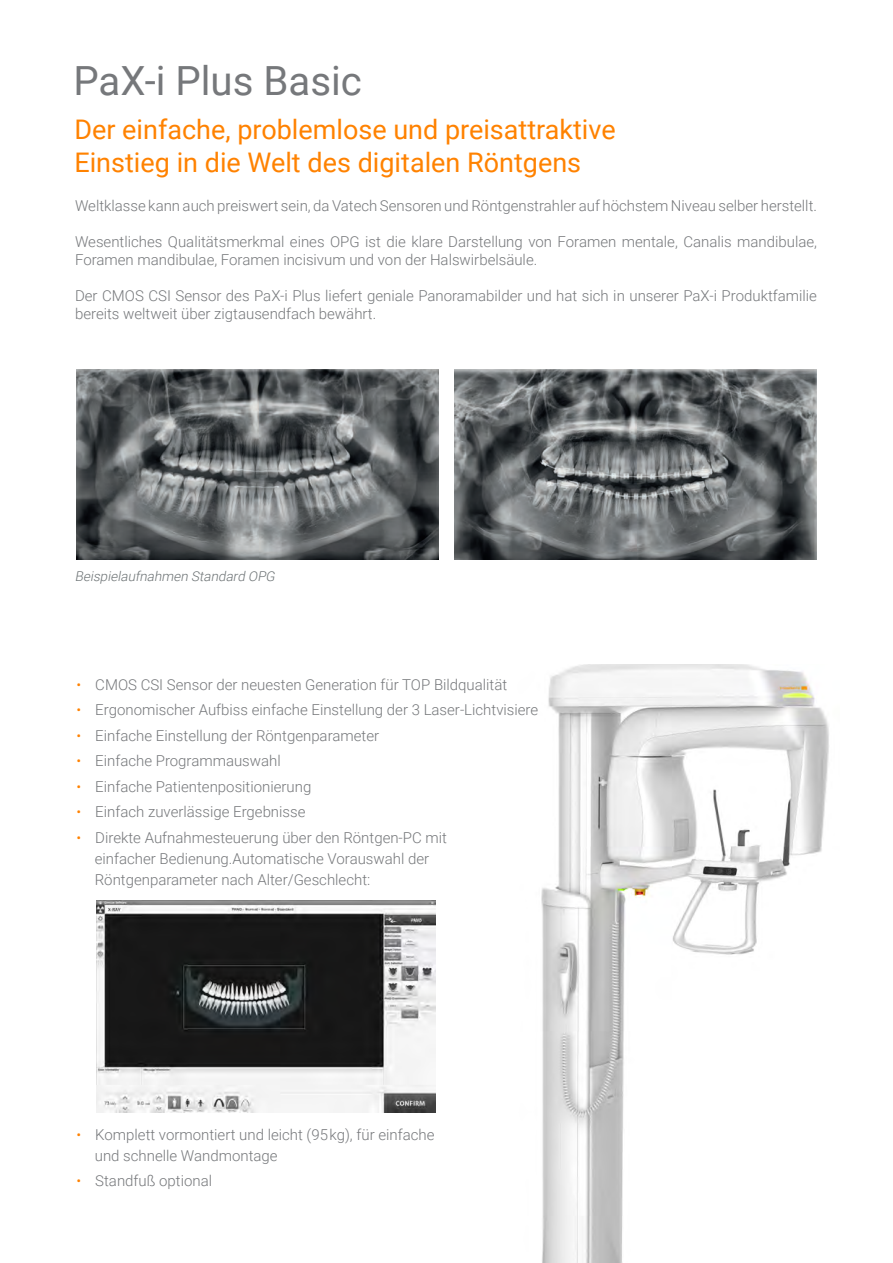
<style>
.page{position:relative;width:893px;height:1263px;background:#fff}
.page>*{position:absolute;margin:0;border:0;box-sizing:border-box;transform-origin:0 0}
.t1{font:40.2px "Roboto";color:#76787b}
.Subline{font:27px "Roboto";color:#ff8200}
.t2{font:300 15px/18px "Roboto";color:#76787b}
.t3{font:italic 300 13.5px "Roboto";color:#6d7375}
.s1{font-size:14.7px;color:#ff8200}
</style>
<div class="page">
<img style="left:541px;top:664px;width:288px;height:599px">
<img style="left:96px;top:900px;width:339px;height:212px">
<img style="left:454px;top:369px;width:362px;height:190px">
<img style="left:77px;top:369px;width:362px;height:190px">
<p class="t1" style="left:73px;top:52px;width:290px">PaX-i Plus Basic</p>
<p class="Subline" style="left:74px;top:110px;width:543px">Der einfache, problemlose und preisattraktive</p>
<p class="Subline" style="left:74px;top:143px;width:508px">Einstieg in die Welt des digitalen Röntgens</p>
<p class="t2" style="left:75px;top:196px;width:743px">Weltklasse kann auch preiswert sein, da Vatech Sensoren und Röntgenstrahler auf höchstem Niveau selber herstellt.</p>
<p class="t2" style="left:75px;top:232px;width:743px">Wesentliches Qualitätsmerkmal eines OPG ist die klare Darstellung von Foramen mentale, Canalis mandibulae,<br>Foramen mandibulae, Foramen incisivum und von der Halswirbelsäule.</p>
<p class="t2" style="left:75px;top:286px;width:743px">Der CMOS CSI Sensor des PaX-i Plus liefert geniale Panoramabilder und hat sich in unserer PaX-i Produktfamilie bereits weltweit über zigtausendfach bewährt.</p>
<p class="t3" style="left:75px;top:566px;width:205px">Beispielaufnahmen Standard OPG</p>
<p class="t2" style="left:77px;top:675px;width:432px"><span class="s1">•</span> CMOS CSI Sensor der neuesten Generation für TOP Bildqualität</p>
<p class="t2" style="left:77px;top:700px;width:463px"><span class="s1">•</span> Ergonomischer Aufbiss einfache Einstellung der 3 Laser-Lichtvisiere</p>
<p class="t2" style="left:77px;top:726px;width:304px"><span class="s1">•</span> Einfache Einstellung der Röntgenparameter</p>
<p class="t2" style="left:77px;top:751px;width:206px"><span class="s1">•</span> Einfache Programmauswahl</p>
<p class="t2" style="left:77px;top:777px;width:236px"><span class="s1">•</span> Einfache Patientenpositionierung</p>
<p class="t2" style="left:77px;top:802px;width:230px"><span class="s1">•</span> Einfach zuverlässige Ergebnisse</p>
<p class="t2" style="left:77px;top:828px;width:372px"><span class="s1">•</span> Direkte Aufnahmesteuerung über den Röntgen-PC mit</p>
<p class="t2" style="left:95px;top:849px;width:336px">einfacher Bedienung.Automatische Vorauswahl der</p>
<p class="t2" style="left:95px;top:870px;width:277px">Röntgenparameter nach Alter/Geschlecht:</p>
<p class="t2" style="left:77px;top:1125px;width:359px"><span class="s1">•</span> Komplett vormontiert und leicht (95kg), für einfache</p>
<p class="t2" style="left:95px;top:1146px;width:184px">und schnelle Wandmontage</p>
<p class="t2" style="left:77px;top:1171px;width:137px"><span class="s1">•</span> Standfuß optional</p>
</div>
